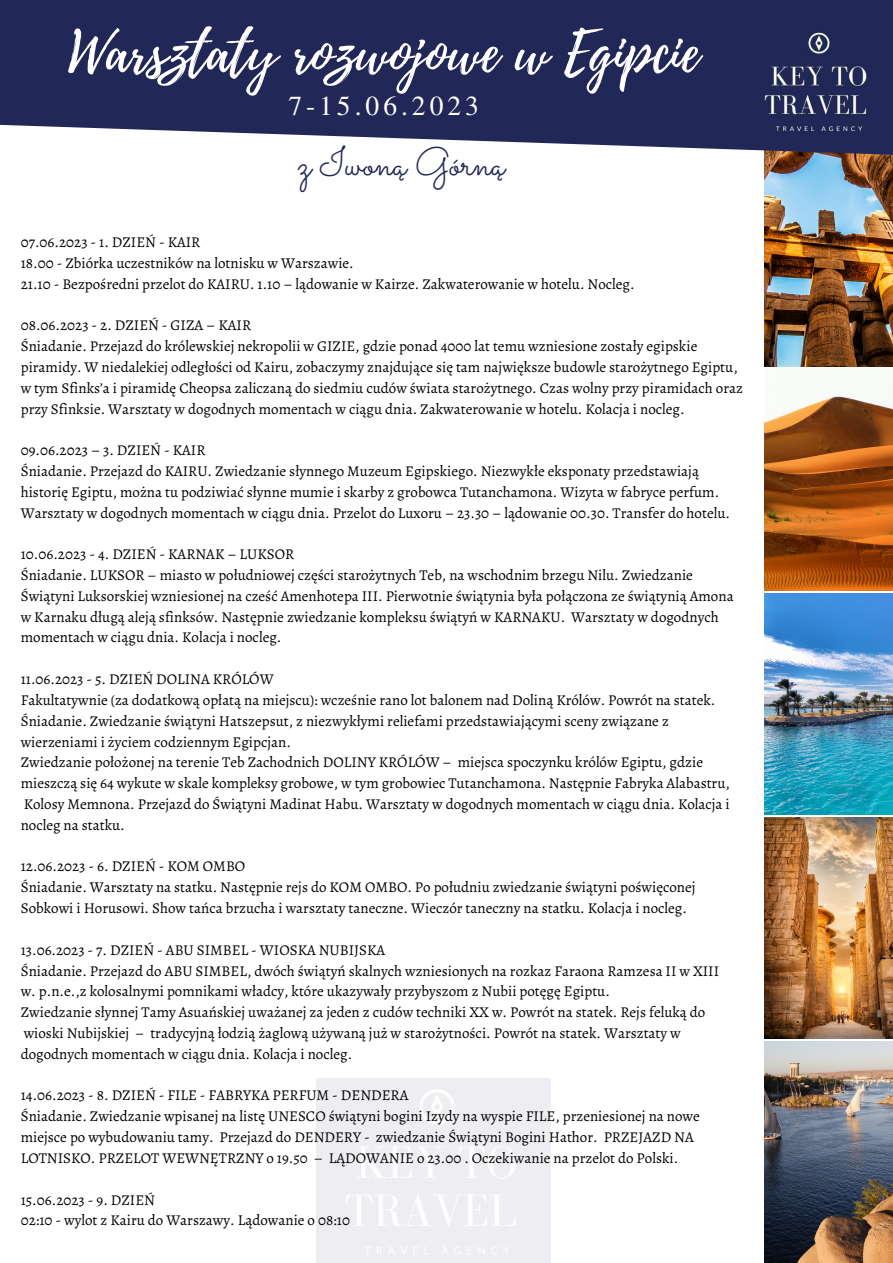
<style>
.page{position:relative;width:893px;height:1263px;background:#fff}
.page>*{position:absolute;margin:0;border:0;box-sizing:border-box;transform-origin:0 0}
.t1{font:55.8px "Playlist Script";color:#fff}
.t2{font:39.38px "Sacramento";color:#212757}
.t3{font:27.53px "Te X Gyre Termes";letter-spacing:.145em;color:#fff}
.t4{font:15px/20.9px "Alegreya";color:#000}
</style>
<div class="page">
<img style="left:764px;top:1041px;width:129px;height:222px">
<img style="left:764px;top:817px;width:129px;height:222px">
<img style="left:764px;top:157px;width:129px;height:209px">
<img style="left:764px;top:396px;width:129px;height:195px">
<img style="left:764px;top:593px;width:129px;height:222px">
<svg style="left:0;top:0;width:893px;height:157px;background:#3d426c"></svg>
<img style="left:708px;top:17px;width:185px;height:128px">
<h1 class="t1" style="left:68px;top:13px;width:632px">Warsztaty rozwojowe w Egipcie</h1>
<h3 class="t3" style="left:288px;top:86px;width:192px">7-15.06.2023</h3>
<h2 class="t2" style="left:297px;top:139px;width:209px">z Iwoną Górną</h2>
<p class="t4" style="left:21px;top:231px;width:615px">07.06.2023 - 1. DZIEŃ - KAIR<br>18.00 - Zbiórka uczestników na lotnisku w Warszawie.<br>21.10 - Bezpośredni przelot do KAIRU. 1.10 – lądowanie w Kairze. Zakwaterowanie w hotelu. Nocleg.</p>
<p class="t4" style="left:21px;top:315px;width:724px">08.06.2023 - 2. DZIEŃ - GIZA – KAIR<br>Śniadanie. Przejazd do królewskiej nekropolii w GIZIE, gdzie ponad 4000 lat temu wzniesione zostały egipskie piramidy. W niedalekiej odległości od Kairu, zobaczymy znajdujące się tam największe budowle starożytnego Egiptu, w tym Sfinks’a i piramidę Cheopsa zaliczaną do siedmiu cudów świata starożytnego. Czas wolny przy piramidach oraz przy Sfinksie. Warsztaty w dogodnych momentach w ciągu dnia. Zakwaterowanie w hotelu. Kolacja i nocleg.</p>
<p class="t4" style="left:21px;top:440px;width:711px">09.06.2023 – 3. DZIEŃ - KAIR<br>Śniadanie. Przejazd do KAIRU. Zwiedzanie słynnego Muzeum Egipskiego. Niezwykłe eksponaty przedstawiają historię Egiptu, można tu podziwiać słynne mumie i skarby z grobowca Tutanchamona. Wizyta w fabryce perfum.<br>Warsztaty w dogodnych momentach w ciągu dnia. Przelot do Luxoru – 23.30 – lądowanie 00.30. Transfer do hotelu.</p>
<p class="t4" style="left:21px;top:544px;width:714px">10.06.2023 - 4. DZIEŃ - KARNAK – LUKSOR<br>Śniadanie. LUKSOR – miasto w południowej części starożytnych Teb, na wschodnim brzegu Nilu. Zwiedzanie Świątyni Luksorskiej wzniesionej na cześć Amenhotepa III. Pierwotnie świątynia była połączona ze świątynią Amona w Karnaku długą aleją sfinksów. Następnie zwiedzanie kompleksu świątyń w KARNAKU. Warsztaty w dogodnych momentach w ciągu dnia. Kolacja i nocleg.</p>
<p class="t4" style="left:21px;top:669px;width:710px">11.06.2023 - 5. DZIEŃ DOLINA KRÓLÓW<br>Fakultatywnie (za dodatkową opłatą na miejscu): wcześnie rano lot balonem nad Doliną Królów. Powrót na statek.<br>Śniadanie. Zwiedzanie świątyni Hatszepsut, z niezwykłymi reliefami przedstawiającymi sceny związane z wierzeniami i życiem codziennym Egipcjan.<br>Zwiedzanie położonej na terenie Teb Zachodnich DOLINY KRÓLÓW – miejsca spoczynku królów Egiptu, gdzie mieszczą się 64 wykute w skale kompleksy grobowe, w tym grobowiec Tutanchamona. Następnie Fabryka Alabastru, Kolosy Memnona. Przejazd do Świątyni Madinat Habu. Warsztaty w dogodnych momentach w ciągu dnia. Kolacja i nocleg na statku.</p>
<p class="t4" style="left:21px;top:856px;width:676px">12.06.2023 - 6. DZIEŃ - KOM OMBO<br>Śniadanie. Warsztaty na statku. Następnie rejs do KOM OMBO. Po południu zwiedzanie świątyni poświęconej<br>Sobkowi i Horusowi. Show tańca brzucha i warsztaty taneczne. Wieczór taneczny na statku. Kolacja i nocleg.</p>
<p class="t4" style="left:21px;top:939px;width:700px">13.06.2023 - 7. DZIEŃ - ABU SIMBEL - WIOSKA NUBIJSKA<br>Śniadanie. Przejazd do ABU SIMBEL, dwóch świątyń skalnych wzniesionych na rozkaz Faraona Ramzesa II w XIII w. p.n.e.,z kolosalnymi pomnikami władcy, które ukazywały przybyszom z Nubii potęgę Egiptu.<br>Zwiedzanie słynnej Tamy Asuańskiej uważanej za jeden z cudów techniki XX w. Powrót na statek. Rejs feluką do wioski Nubijskiej – tradycyjną łodzią żaglową używaną już w starożytności. Powrót na statek. Warsztaty w dogodnych momentach w ciągu dnia. Kolacja i nocleg.</p>
<p class="t4" style="left:21px;top:1085px;width:680px">14.06.2023 - 8. DZIEŃ - FILE - FABRYKA PERFUM - DENDERA<br>Śniadanie. Zwiedzanie wpisanej na listę UNESCO świątyni bogini Izydy na wyspie FILE, przeniesionej na nowe miejsce po wybudowaniu tamy. Przejazd do DENDERY - zwiedzanie Świątyni Bogini Hathor. PRZEJAZD NA LOTNISKO. PRZELOT WEWNĘTRZNY o 19.50 – LĄDOWANIE o 23.00 . Oczekiwanie na przelot do Polski.</p>
<p class="t4" style="left:21px;top:1189px;width:331px">15.06.2023 - 9. DZIEŃ<br>02:10 - wylot z Kairu do Warszawy. Lądowanie o 08:10</p>
</div>
